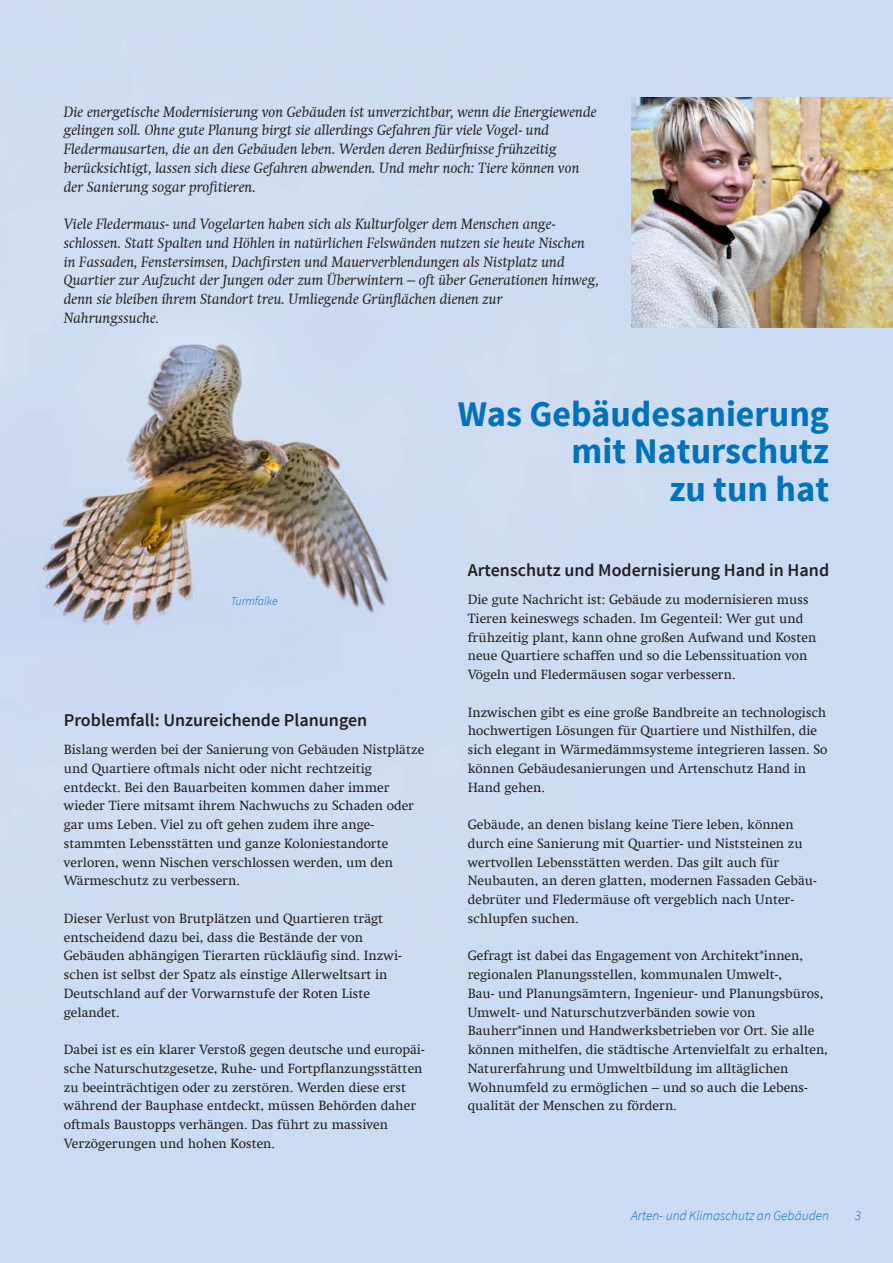
<style>
.page{position:relative;width:893px;height:1263px;background:#cbdbf3}
.page>*{position:absolute;margin:0;border:0;box-sizing:border-box;transform-origin:0 0}
.t1{font:700 36px/37.5px "Source Sans Pro";color:#0072bc;text-align:right}
.t2{font:600 18px "Source Sans Pro";color:#231f20}
.Fließtext{font:italic 15px/18.8px "Swift Com";color:#231f20}
.Fließtext-2{font:13.5px/18.8px "Swift Com";color:#231f20}
.t3{font:italic 300 13.5px "Source Sans Pro";color:#0072bc}
.BU-Artname{font:italic 300 12px "Source Sans Pro";color:#0072bc}
</style>
<div class="page">
<img style="left:631px;top:98px;width:262px;height:229px">
<p class="Fließtext" style="left:64px;top:102px;width:535px">Die energetische Modernisierung von Gebäuden ist unverzichtbar, wenn die Energiewende gelingen soll. Ohne gute Planung birgt sie allerdings Gefahren für viele Vogel- und Fledermausarten, die an den Gebäuden leben. Werden deren Bedürfnisse frühzeitig berücksichtigt, lassen sich diese Gefahren abwenden. Und mehr noch: Tiere können von der Sanierung sogar profitieren.</p>
<p class="Fließtext" style="left:64px;top:215px;width:537px">Viele Fledermaus- und Vogelarten haben sich als Kulturfolger dem Menschen ange&shy;schlossen. Statt Spalten und Höhlen in natürlichen Felswänden nutzen sie heute Nischen in Fassaden, Fenstersimsen, Dachfirsten und Mauerverblendungen als Nistplatz und Quartier zur Aufzucht der Jungen oder zum Überwintern – oft über Generationen hinweg, denn sie bleiben ihrem Standort treu. Umliegende Grünflächen dienen zur Nahrungssuche.</p>
<p class="BU-Artname" style="left:231px;top:594px;width:49px">Turmfalke</p>
<h3 class="t2" style="left:64px;top:709px;width:305px">Problemfall: Unzureichende Planungen</h3>
<p class="Fließtext-2" style="left:64px;top:740px;width:362px">Bislang werden bei der Sanierung von Gebäuden Nistplätze und Quartiere oftmals nicht oder nicht rechtzeitig entdeckt. Bei den Bauarbeiten kommen daher immer wieder Tiere mitsamt ihrem Nachwuchs zu Schaden oder gar ums Leben. Viel zu oft gehen zudem ihre ange&shy;stammten Lebensstätten und ganze Koloniestandorte verloren, wenn Nischen verschlossen werden, um den Wärmeschutz zu verbessern.</p>
<p class="Fließtext-2" style="left:64px;top:909px;width:339px">Dieser Verlust von Brutplätzen und Quartieren trägt entscheidend dazu bei, dass die Bestände der von Gebäuden abhängigen Tierarten rückläufig sind. Inzwi&shy;schen ist selbst der Spatz als einstige Allerweltsart in Deutschland auf der Vorwarnstufe der Roten Liste gelandet.</p>
<p class="Fließtext-2" style="left:64px;top:1040px;width:362px">Dabei ist es ein klarer Verstoß gegen deutsche und europäi&shy;sche Naturschutzgesetze, Ruhe- und Fortpflanzungsstätten zu beeinträchtigen oder zu zerstören. Werden diese erst während der Bauphase entdeckt, müssen Behörden daher oftmals Baustopps verhängen. Das führt zu massiven Verzögerungen und hohen Kosten.</p>
<h1 class="t1" style="left:458px;top:397px;width:373px">Was Gebäudesanierung mit Naturschutz<br>zu tun hat</h1>
<h3 class="t2" style="left:468px;top:559px;width:363px">Artenschutz und Modernisierung Hand in Hand</h3>
<p class="Fließtext-2" style="left:468px;top:590px;width:350px">Die gute Nachricht ist: Gebäude zu modernisieren muss Tieren keineswegs schaden. Im Gegenteil: Wer gut und frühzeitig plant, kann ohne großen Aufwand und Kosten neue Quartiere schaffen und so die Lebenssituation von Vögeln und Fledermäusen sogar verbessern.</p>
<p class="Fließtext-2" style="left:468px;top:703px;width:361px">Inzwischen gibt es eine große Bandbreite an technologisch hochwertigen Lösungen für Quartiere und Nisthilfen, die sich elegant in Wärmedämmsysteme integrieren lassen. So können Gebäudesanierungen und Artenschutz Hand in Hand gehen.</p>
<p class="Fließtext-2" style="left:468px;top:815px;width:350px">Gebäude, an denen bislang keine Tiere leben, können durch eine Sanierung mit Quartier- und Niststeinen zu wertvollen Lebensstätten werden. Das gilt auch für Neubauten, an deren glatten, modernen Fassaden Gebäu&shy;debrüter und Fledermäuse oft vergeblich nach Unter&shy;schlupfen suchen.</p>
<p class="Fließtext-2" style="left:468px;top:946px;width:362px">Gefragt ist dabei das Engagement von Architekt*innen, regionalen Planungsstellen, kommunalen Umwelt-,<br>Bau- und Planungsämtern, Ingenieur- und Planungsbüros, Umwelt- und Naturschutzverbänden sowie von Bauherr*innen und Handwerksbetrieben vor Ort. Sie alle können mithelfen, die städtische Artenvielfalt zu erhalten, Naturerfahrung und Umweltbildung im alltäglichen Wohnumfeld zu ermöglichen – und so auch die Lebens&shy;qualität der Menschen zu fördern.</p>
<p class="t3" style="left:631px;top:1208px;width:199px">Arten- und Klimaschutz an Gebäuden</p>
<p class="t3" style="left:855px;top:1208px;width:8px">3</p>
</div>
